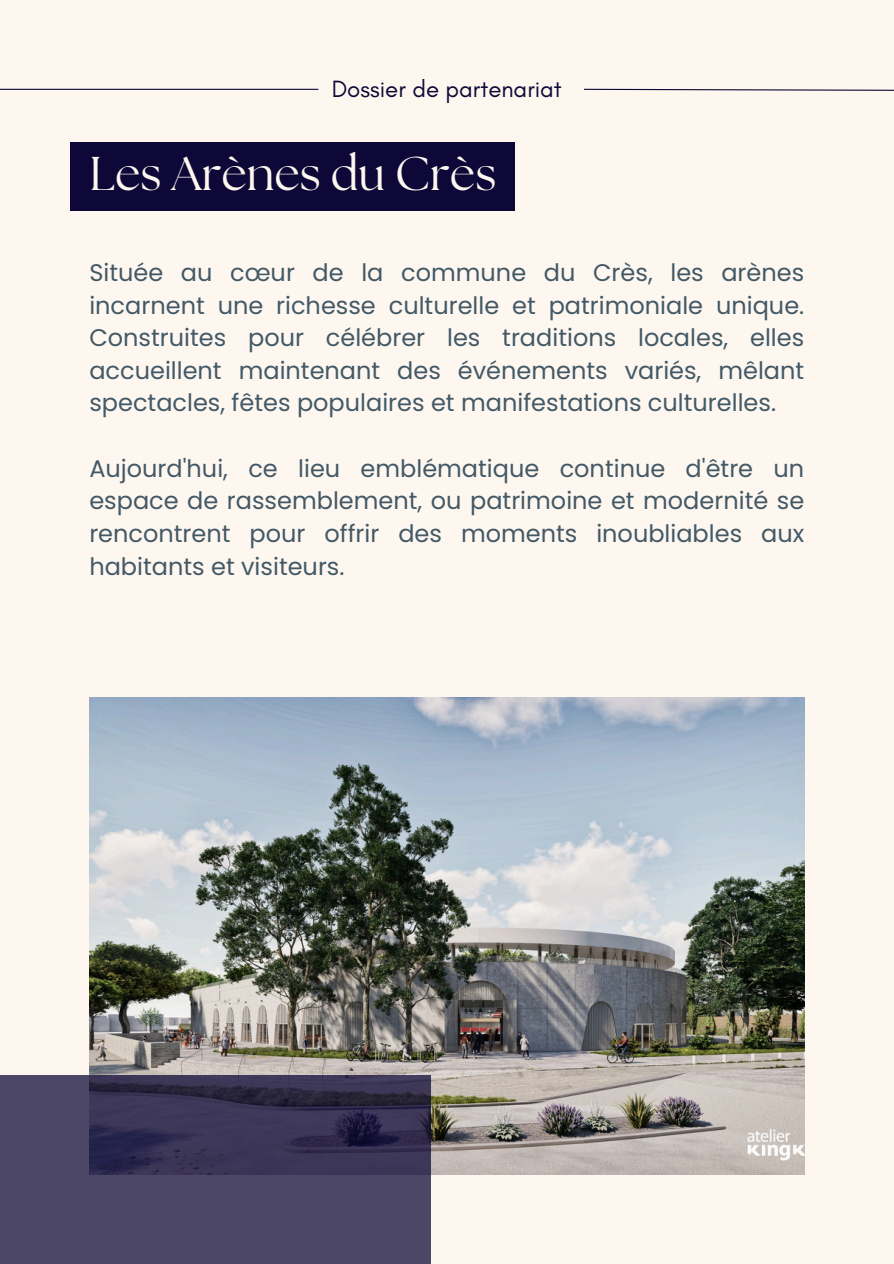
<style>
.page{position:relative;width:894px;height:1264px;background:#fff}
.page>*{position:absolute;margin:0;border:0;box-sizing:border-box;transform-origin:0 0}
.t1{font:47.25px "The Seasons";color:#fdf7f0}
.t2{font:24px/32.7px "Poppins";color:#435966;text-align:justify}
.t3{font:24px "Glacial Indifference";color:#0d0837}
</style>
<div class="page">
<div style="left:0;top:0;width:893px;height:1263px;background:#fdf7f0"></div>
<img style="left:89px;top:698px;width:715px;height:475px">
<svg style="left:0;top:1074px;width:430px;height:189px;background:#433d5d"></svg>
<hr style="left:0;top:89px;width:318px;height:1px;background:#0d0837">
<svg style="left:584px;top:88px;width:309px;height:3px"></svg>
<div style="left:70px;top:142px;width:445px;height:69px;background:#0d0837"></div>
<p class="t3" style="left:331px;top:74px;width:231px">Dossier de partenariat</p>
<p class="t1" style="left:89px;top:152px;width:408px">Les Arènes du Crès</p>
<p class="t2" style="left:89px;top:256px;width:716px">Située au cœur de la commune du Crès, les arènes incarnent une richesse culturelle et patrimoniale unique.<br>Construites pour célébrer les traditions locales, elles accueillent maintenant des événements variés, mêlant spectacles, fêtes populaires et manifestations culturelles.</p>
<p class="t2" style="left:89px;top:452px;width:716px">Aujourd'hui, ce lieu emblématique continue d'être un espace de rassemblement, ou patrimoine et modernité se rencontrent pour offrir des moments inoubliables aux habitants et visiteurs.</p>
</div>
